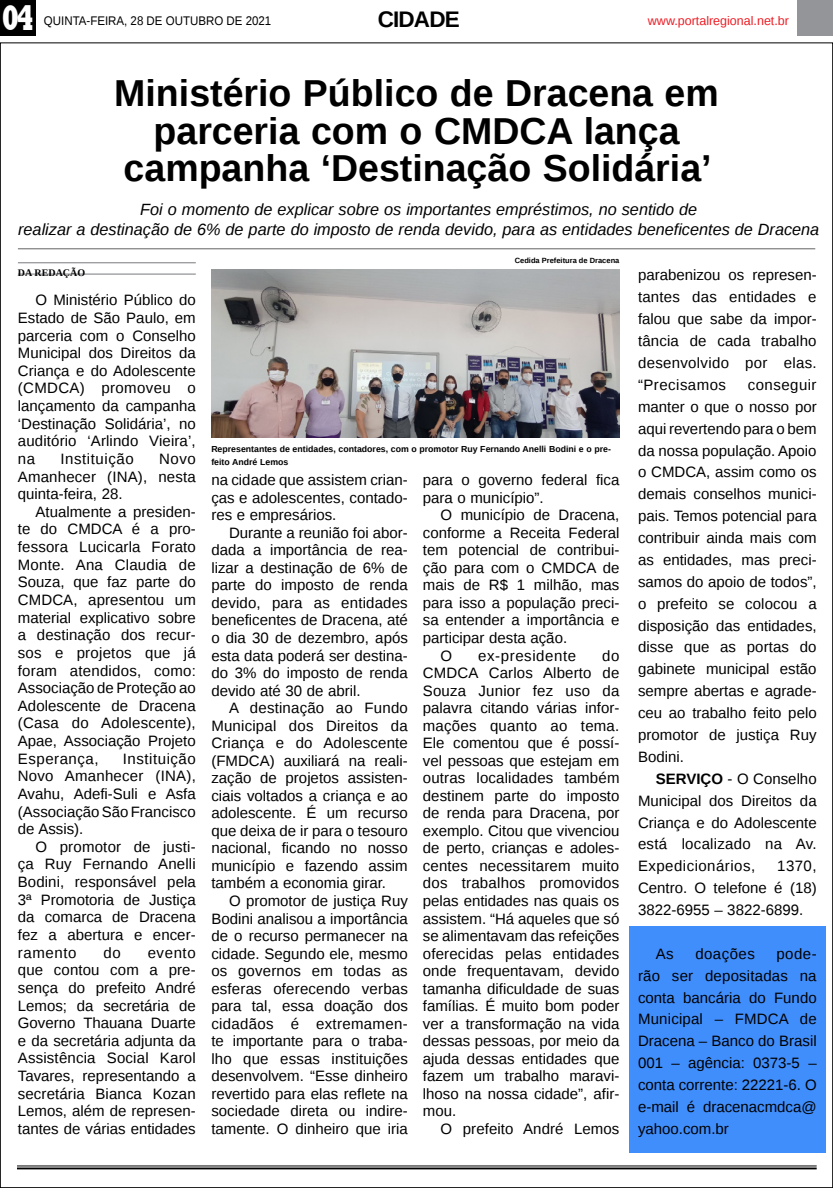
<style>
.page{position:relative;width:833px;height:1188px;background:#fff}
.page>*{position:absolute;margin:0;border:0;box-sizing:border-box;transform-origin:0 0}
.TÍTULO{font:700 37.5px/37.5px "Liberation Sans";color:#000;text-align:center}
.t1{font:800 36.12px "Rockwell";color:#fff;scale:.7 1}
.TÍTULO-2{font:700 22.5px "Liberation Sans";letter-spacing:-.04em;color:#000}
.LINHA_FINA{font:italic 16.25px "Liberation Sans";color:#000}
.MATÉRIA{font:15px/17.5px "Liberation Sans";color:#000;text-align:justify}
.MATÉRIA-2{font:15px "Liberation Sans";letter-spacing:.04em;color:#000}
.MATÉRIA-3{font:15px "Liberation Sans";letter-spacing:.035em;color:#000}
.MATÉRIA-4{font:15px "Liberation Sans";letter-spacing:.03em;color:#000}
.DATA_PG{font:12.5px "Liberation Sans";color:#000;scale:.92 1}
.DATA_PG-2{font:12.5px "Liberation Sans";color:#ed1d24}
.CRÉDITO_NOME{font:700 10px "Liberation Serif";color:#000}
.LEGENDA{font:700 8.75px/12.5px "Liberation Sans";color:#000}
.CRÉDITO_FOTO{font:700 7.5px "Liberation Sans";color:#000}
.s1{font-weight:700}
</style>
<div class="page">
<div style="left:0;top:0;width:36px;height:35px;background:#000"></div>
<div style="left:797px;top:0;width:36px;height:35px;background:#939598"></div>
<hr style="left:18px;top:248px;width:797px;height:1px;background:#000">
<img style="left:211px;top:269px;width:408px;height:168px">
<div style="left:629px;top:925px;width:197px;height:227px;background:#408efc"></div>
<hr style="left:18px;top:262px;width:178px;height:1px;background:#939598">
<hr style="left:18px;top:273px;width:178px;height:2px;background:#939598">
<hr style="left:17px;top:1165px;width:799px;height:1px;background:#000">
<hr style="left:17px;top:1167px;width:799px;height:1px;background:#000">
<p class="t1" style="left:2px;top:-3px;width:48px">04</p>
<p class="DATA_PG" style="left:44px;top:13px;width:249px">QUINTA-FEIRA, 28 DE OUTUBRO DE 2021</p>
<p class="TÍTULO-2" style="left:378px;top:4px;width:83px">CIDADE</p>
<p class="DATA_PG-2" style="left:648px;top:13px;width:143px">www.portalregional.net.br</p>
<p class="TÍTULO" style="left:114px;top:73px;width:606px">Ministério Público de Dracena em parceria com o CMDCA lança</p>
<p class="TÍTULO" style="left:124px;top:148px;width:589px">campanha ‘Destinação Solidária’</p>
<p class="LINHA_FINA" style="left:140px;top:198px;width:558px">Foi o momento de explicar sobre os importantes empréstimos, no sentido de</p>
<p class="LINHA_FINA" style="left:18px;top:218px;width:802px">realizar a destinação de 6% de parte do imposto de renda devido, para as entidades beneficentes de Dracena</p>
<p class="CRÉDITO_NOME" style="left:18px;top:266px;width:69px">DA REDAÇÃO</p>
<p class="MATÉRIA" style="left:18px;top:292px;width:179px;text-indent:18px">O Ministério Público do Estado de São Paulo, em parceria com o Conselho Municipal dos Direitos da Criança e do Adolescente (CMDCA) promoveu o lançamento da campanha ‘Destinação Solidária’, no auditório ‘Arlindo Vieira’, na</p>
<p class="CRÉDITO_FOTO" style="left:515px;top:255px;width:106px">Cedida Prefeitura de Dracena</p>
<p class="MATÉRIA" style="left:638px;top:265px;width:180px;line-height:21.9px">parabenizou os represen&shy;tantes das entidades e falou que sabe da impor&shy;tância de cada trabalho desenvolvido por elas. “Precisamos</p>
<p class="MATÉRIA" style="left:638px;top:374px;width:180px;line-height:21.9px;text-indent:110px">conseguir manter o que o nosso por aqui revertendo para o bem da nossa população. Apoio o CMDCA, assim como os demais conselhos munici&shy;pais. Temos potencial para contribuir ainda mais com as entidades, mas preci&shy;samos do apoio de todos”, o prefeito se colocou a disposição das entidades, disse que as portas do gabinete municipal estão sempre abertas e agrade&shy;ceu ao trabalho feito pelo promotor de justiça Ruy Bodini.</p>
<p class="MATÉRIA" style="left:638px;top:768px;width:180px;line-height:21.9px;text-indent:18px"><span class="s1">SERVIÇO</span> - O Conselho Municipal dos Direitos da Criança e do Adolescente está localizado na Av.<br>Expedicionários,</p>
<p class="LEGENDA" style="left:211px;top:442px;width:401px">Representantes de entidades, contadores, com o promotor Ruy Fernando Anelli Bodini e o pre&shy;feito André Lemos</p>
<p class="MATÉRIA-3" style="left:61px;top:450px;width:75px">Instituição</p>
<p class="MATÉRIA" style="left:18px;top:450px;width:179px;text-indent:141px">Novo Amanhecer (INA), nesta quinta-feira, 28.</p>
<p class="MATÉRIA" style="left:18px;top:503px;width:179px;text-indent:18px">Atualmente a presiden&shy;te do CMDCA é a pro&shy;fessora Lucicarla Forato Monte. Ana Claudia de Souza, que faz parte do CMDCA, apresentou um material explicativo sobre a destinação dos recur&shy;sos e projetos que já foram atendidos, como:<br>Associação de Proteção ao Adolescente de Dracena (Casa do Adolescente), Apae, Associação Projeto Esperança,</p>
<p class="MATÉRIA" style="left:211px;top:472px;width:198px">na cidade que assistem crian&shy;ças e adolescentes, contado&shy;res e empresários.</p>
<p class="MATÉRIA" style="left:211px;top:524px;width:198px;text-indent:18px">Durante a reunião foi abor&shy;dada a importância de rea&shy;lizar a destinação de 6% de parte do imposto de renda devido, para as entidades beneficentes de Dracena, até o dia 30 de dezembro, após esta data poderá ser destina&shy;do 3% do imposto de renda devido até 30 de abril.</p>
<p class="MATÉRIA" style="left:211px;top:699px;width:198px;text-indent:18px">A destinação ao Fundo Municipal dos Direitos da Criança e do Adolescente (FMDCA) auxiliará na reali&shy;zação de projetos assisten&shy;ciais voltados a criança e ao adolescente. É um recurso que deixa de ir para o tesouro nacional, ficando no nosso município e fazendo assim também a economia girar.</p>
<p class="MATÉRIA" style="left:211px;top:892px;width:198px;text-indent:18px">O promotor de justiça Ruy Bodini analisou a importância de o recurso permanecer na cidade. Segundo ele, mesmo os governos em todas as esferas oferecendo verbas para tal, essa doação dos cidadãos é extremamen&shy;te importante para o traba&shy;lho que essas instituições desenvolvem. “Esse dinheiro revertido para elas reflete na sociedade direta ou indire&shy;tamente. O dinheiro que iria</p>
<p class="MATÉRIA" style="left:423px;top:472px;width:198px">para o governo federal fica para o município”.</p>
<p class="MATÉRIA" style="left:423px;top:507px;width:198px;text-indent:18px">O município de Dracena, conforme a Receita Federal tem potencial de contribui&shy;ção para com o CMDCA de mais de R$ 1 milhão, mas para isso a população preci&shy;sa entender a importância e participar desta ação.</p>
<p class="MATÉRIA" style="left:440px;top:647px;width:13px">O</p>
<p class="MATÉRIA-2" style="left:478px;top:646px;width:99px">ex-presidente</p>
<p class="MATÉRIA" style="left:423px;top:647px;width:198px;text-indent:179px">do CMDCA Carlos Alberto de Souza Junior fez uso da palavra citando várias infor&shy;mações quanto ao tema.<br>Ele comentou que é possí&shy;vel pessoas que estejam em outras localidades também destinem parte do imposto de renda para Dracena, por exemplo. Citou que vivenciou de perto, crianças e adoles&shy;centes necessitarem muito dos trabalhos promovidos pelas entidades nas quais os assistem. “Há aqueles que só se alimentavam das refeições oferecidas pelas entidades onde frequentavam, devido tamanha dificuldade de suas famílias. É muito bom poder ver a transformação na vida dessas pessoas, por meio da ajuda dessas entidades que fazem um trabalho maravi&shy;lhoso na nossa cidade”, afir&shy;mou.</p>
<p class="MATÉRIA" style="left:440px;top:1120px;width:180px">O prefeito André Lemos</p>
<p class="MATÉRIA" style="left:18px;top:750px;width:179px;text-indent:105px">Instituição Novo Amanhecer (INA), Avahu, Adefi-Suli e Asfa (Associação São Francisco de Assis).</p>
<p class="MATÉRIA" style="left:18px;top:838px;width:179px;text-indent:18px">O promotor de justi&shy;ça Ruy Fernando Anelli Bodini, responsável pela 3ª Promotoria de Justiça da comarca de Dracena fez a abertura e encer&shy;ramento</p>
<p class="MATÉRIA" style="left:638px;top:855px;width:180px;line-height:21.9px;text-indent:139px">1370, Centro. O telefone é (18)<br>3822-6955 – 3822-6899.</p>
<p class="MATÉRIA" style="left:656px;top:945px;width:19px">As</p>
<p class="MATÉRIA-4" style="left:695px;top:944px;width:61px">doações</p>
<p class="MATÉRIA" style="left:103px;top:944px;width:19px">do</p>
<p class="MATÉRIA" style="left:18px;top:943px;width:179px;text-indent:130px">evento que contou com a pre&shy;sença do prefeito André Lemos; da secretária de Governo Thauana Duarte e da secretária adjunta da Assistência Social Karol Tavares, representando a secretária Bianca Kozan Lemos, além de represen&shy;tantes de várias entidades</p>
<p class="MATÉRIA" style="left:638px;top:943px;width:180px;line-height:21.9px;text-indent:138px">pode&shy;rão ser depositadas na conta bancária do Fundo Municipal – FMDCA de Dracena – Banco do Brasil 001 – agência: 0373-5 – conta corrente: 22221-6. O e-mail é dracenacmdca@ yahoo.com.br</p>
</div>
